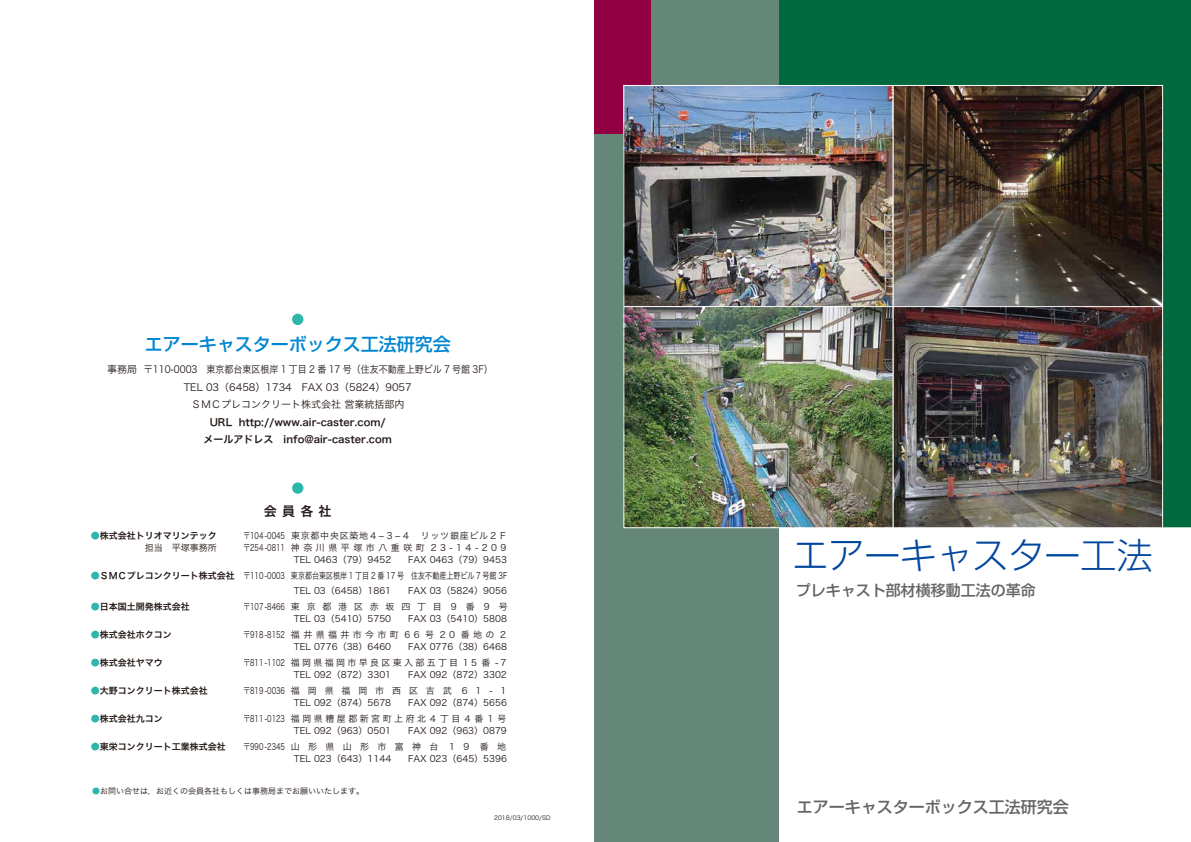
<style>
.page{position:relative;width:1191px;height:842px;background:#fff}
.page>*{position:absolute;margin:0;border:0;box-sizing:border-box;transform-origin:0 0}
.t1{font:300 36px "Shin Go Pro";color:#00479d}
.t2{font:500 18px "Shin Go Pro";color:#0086d1}
.t3{font:500 16px "Shin Go Pro";color:#656464}
.t4{font:500 15px "Shin Go Pro";color:#656464}
.t5{font:13px "Hira Kaku Pro W6";color:#221815}
.t6{font:10px/17.5px "Hira Kaku Pro W3";color:#221815;text-align:center}
.t7{font:10px/17.5px "Hira Kaku Pro W6";color:#221815;text-align:center}
.t8{font:9px/12px "Hira Kaku Pro W3";color:#221815;scale:.75 1}
.t9{font:9px "Hira Kaku Pro W3";color:#221815}
.t10{font:9px "Hira Kaku Pro W6";color:#221815}
.t11{font:9px/12px "Hira Kaku Pro W3";letter-spacing:.195em;color:#221815;scale:.75 1}
.t12{font:9px/12px "Hira Kaku Pro W3";letter-spacing:.255em;color:#221815;scale:.75 1}
.t13{font:9px/12px "Hira Kaku Pro W3";letter-spacing:.285em;color:#221815;scale:.75 1}
.t14{font:9px "Hira Kaku Pro W3";letter-spacing:.08em;color:#221815;scale:.75 1}
.t15{font:8px "Hira Kaku Pro W3";color:#221815}
.t16{font:6px "Hira Kaku Pro W3";color:#221815}
.s1{color:#2eb6aa}
.s2{font-family:"Hira Kaku Pro W6";color:#2eb6aa}
.s3{font-family:"Hira Kaku Pro W6"}
</style>
<div class="page">
<div style="left:730px;top:0;width:461px;height:527px;background:#00693e"></div>
<div style="left:594px;top:0;width:184px;height:842px;background:#64877a"></div>
<div style="left:594px;top:0;width:57px;height:134px;background:#910043"></div>
<img style="left:625px;top:87px;width:536px;height:439px">
<div style="left:623px;top:85px;width:270px;height:222px;border:1px solid #fff"></div>
<div style="left:892px;top:85px;width:271px;height:222px;border:1px solid #fff"></div>
<div style="left:623px;top:306px;width:270px;height:222px;border:1px solid #fff"></div>
<div style="left:892px;top:306px;width:271px;height:222px;border:1px solid #fff"></div>
<div style="left:292px;top:314px;width:11px;height:11px;background:#2eb6aa;border-radius:50%"></div>
<div style="left:292px;top:482px;width:11px;height:12px;background:#2eb6aa;border-radius:50%"></div>
<h2 class="t2" style="left:145px;top:329px;width:307px">エアーキャスターボックス工法研究会</h2>
<p class="t6" style="left:107px;top:360px;width:387px">事務局 〒110-0003　東京都台東区根岸 1 丁目 2 番 17 号（住友不動産上野ビル 7 号館 3F）<br>TEL 03（6458）1734　FAX 03（5824）9057<br>ＳＭＣプレコンクリート株式会社 営業統括部内</p>
<p class="t7" style="left:204px;top:413px;width:190px">URL http://www.air-caster.com/メールアドレス　info@air-caster.com</p>
<h3 class="t5" style="left:264px;top:500px;width:69px">会員各社</h3>
<p class="t10" style="left:91px;top:527px;width:127px"><span class="s1">●</span>株式会社トリオマリンテック</p>
<p class="t14" style="left:243px;top:527px;width:354px">〒104 -0045 東京都中央区築地４-３-４　リッツ銀座ビル２Ｆ</p>
<p class="t9" style="left:91px;top:539px;width:127px">　　　　　　担当　平塚事務所</p>
<p class="t11" style="left:294px;top:540px;width:285px;text-indent:-51px">〒254-0811 神奈川県平塚市八重咲町 23-14-209<br>TEL 0463（79）9452</p>
<p class="t9" style="left:408px;top:551px;width:100px">FAX 0463（79）9453</p>
<p class="t8" style="left:294px;top:567px;width:286px;line-height:15.8px;text-indent:-203px"><span class="s2">●</span><span class="s3">ＳＭＣプレコンクリート株式会社</span> 〒110 -0003 東京都台東区根岸 1 丁目 2 番 17 号　住友不動産上野ビル 7 号館 3F<br>TEL 03（6458）1861</p>
<p class="t9" style="left:408px;top:583px;width:100px">FAX 03（5824）9056</p>
<p class="t10" style="left:91px;top:599px;width:100px"><span class="s1">●</span>日本国土開発株式会社</p>
<p class="t8" style="left:294px;top:600px;width:287px;text-indent:-51px">〒107-8466 東京都港区赤坂四丁目 9 番 9 号<br>TEL 03（5410）5750</p>
<p class="t9" style="left:408px;top:611px;width:100px">FAX 03（5410）5808</p>
<p class="t10" style="left:91px;top:627px;width:82px"><span class="s1">●</span>株式会社ホクコン</p>
<p class="t8" style="left:294px;top:628px;width:284px;text-indent:-51px">〒918-8152 福井県福井市今市町 66 号 20 番地の 2<br>TEL 0776（38）6460</p>
<p class="t9" style="left:408px;top:639px;width:100px">FAX 0776（38）6468</p>
<p class="t10" style="left:91px;top:655px;width:73px"><span class="s1">●</span>株式会社ヤマウ</p>
<p class="t12" style="left:294px;top:656px;width:285px;text-indent:-51px">〒811-1102 福岡県福岡市早良区東入部五丁目 15 番 -7<br>TEL 092（872）3301</p>
<p class="t9" style="left:408px;top:667px;width:100px">FAX 092（872）3302</p>
<p class="t10" style="left:91px;top:683px;width:118px"><span class="s1">●</span>大野コンクリート株式会社</p>
<p class="t8" style="left:294px;top:684px;width:285px;text-indent:-51px">〒819-0036福岡県福岡市西区吉武 61-1<br>TEL 092（874）5678</p>
<p class="t9" style="left:408px;top:695px;width:100px">FAX 092（874）5656</p>
<p class="t10" style="left:91px;top:711px;width:73px"><span class="s1">●</span>株式会社九コン</p>
<p class="t13" style="left:294px;top:712px;width:285px;text-indent:-51px">〒811-0123 福岡県糟屋郡新宮町上府北４丁目４番１号<br>TEL 092（963）0501</p>
<p class="t9" style="left:408px;top:723px;width:100px">FAX 092（963）0879</p>
<p class="t10" style="left:91px;top:739px;width:136px"><span class="s1">●</span>東栄コンクリート工業株式会社</p>
<p class="t8" style="left:294px;top:740px;width:284px;text-indent:-51px">〒990-2345山形県山形市富神台 19 番地<br>TEL 023（643）1144</p>
<p class="t9" style="left:408px;top:751px;width:100px">FAX 023（645）5396</p>
<p class="t15" style="left:92px;top:784px;width:273px"><span class="s1">●</span>お問い合せは，お近くの会員各社もしくは事務局までお願いいたします。</p>
<p class="t16" style="left:494px;top:812px;width:58px">2018/03/1000/SD</p>
<h1 class="t1" style="left:792px;top:526px;width:361px">エアーキャスター工法</h1>
<h3 class="t4" style="left:796px;top:578px;width:241px">プレキャスト部材横移動工法の革命</h3>
<h3 class="t3" style="left:797px;top:793px;width:273px">エアーキャスターボックス工法研究会</h3>
</div>
